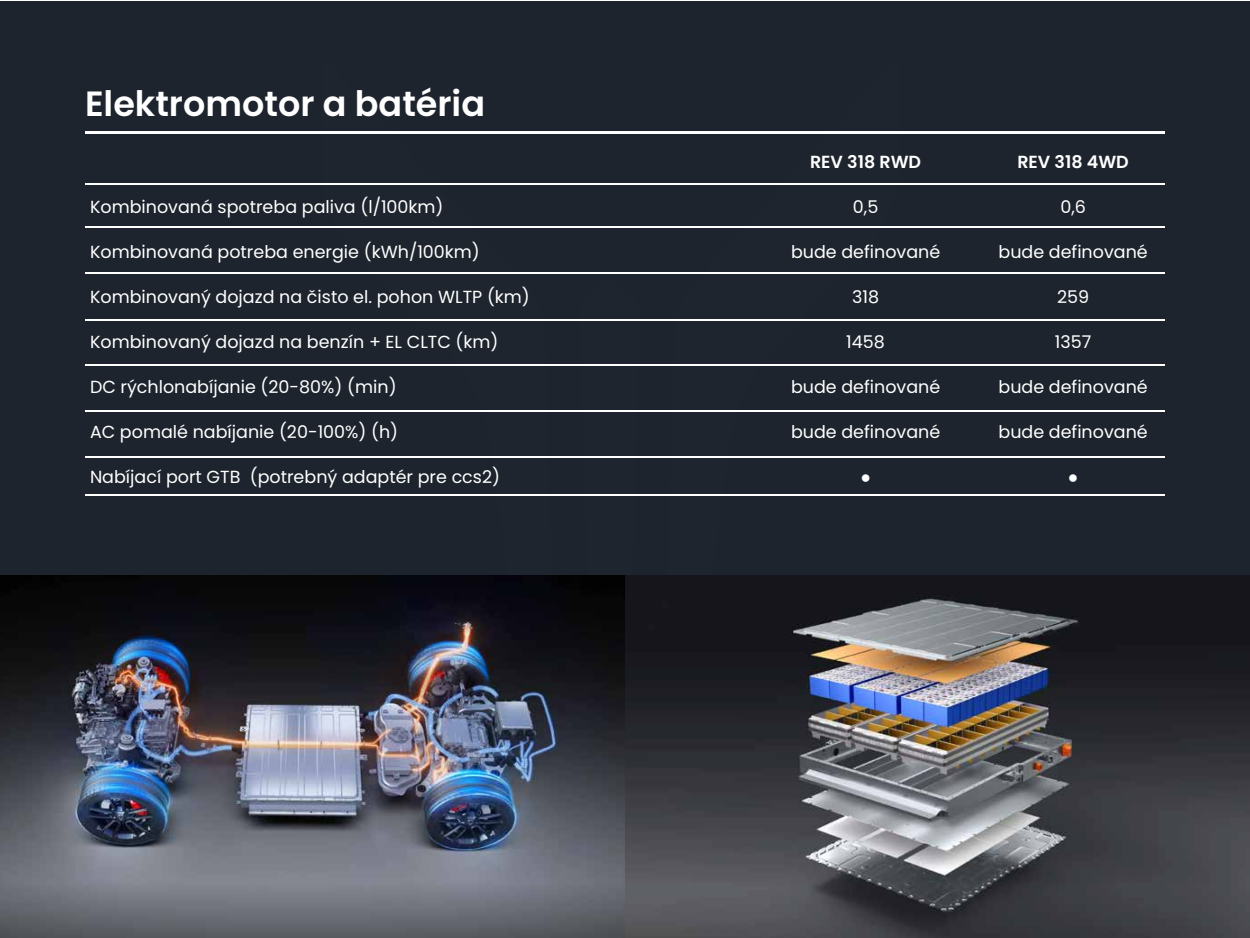
<style>
.page{position:relative;width:1250px;height:938px;background:#fff}
.page>*{position:absolute;margin:0;border:0;box-sizing:border-box;transform-origin:0 0}
.t1{font:600 35px "Poppins";color:#fff}
.t2{font:17.5px "Poppins";color:#fff}
.t3{font:600 17.5px "Poppins";color:#fff}
.t4{font:17.5px "Arial";color:#fff}
</style>
<div class="page">
<div style="left:0;top:1px;width:1250px;height:937px;background:#1d242d"></div>
<svg style="left:662px;top:183px;width:237px;height:313px"></svg>
<svg style="left:321px;top:183px;width:236px;height:313px"></svg>
<svg style="left:579px;top:320px;width:61px;height:176px"></svg>
<hr style="left:85px;top:131px;width:1080px;height:3px;background:#fff">
<hr style="left:85px;top:184px;width:1080px;height:1px;background:#fff">
<hr style="left:85px;top:226px;width:1080px;height:2px;background:#fff">
<hr style="left:85px;top:272px;width:1080px;height:2px;background:#fff">
<hr style="left:85px;top:319px;width:1080px;height:1px;background:#fff">
<hr style="left:85px;top:364px;width:1080px;height:1px;background:#fff">
<hr style="left:85px;top:410px;width:1080px;height:1px;background:#fff">
<hr style="left:85px;top:456px;width:1080px;height:2px;background:#fff">
<hr style="left:85px;top:494px;width:1080px;height:1px;background:#fff">
<img style="left:0;top:575px;width:1250px;height:363px">
<h1 class="t1" style="left:85px;top:84px;width:402px">Elektromotor a batéria</h1>
<p class="t2" style="left:90px;top:196px;width:355px">Kombinovaná spotreba paliva (l/100km)</p>
<p class="t2" style="left:90px;top:241px;width:391px">Kombinovaná potreba energie (kWh/100km)</p>
<p class="t2" style="left:90px;top:286px;width:441px">Kombinovaný dojazd na čisto el. pohon WLTP (km)</p>
<p class="t2" style="left:90px;top:331px;width:410px">Kombinovaný dojazd na benzín + EL CLTC (km)</p>
<p class="t2" style="left:90px;top:376px;width:308px">DC rýchlonabíjanie (20-80%) (min)</p>
<p class="t2" style="left:90px;top:421px;width:310px">AC pomalé nabíjanie (20-100%) (h)</p>
<p class="t2" style="left:90px;top:466px;width:412px">Nabíjací port GTB (potrebný adaptér pre ccs2)</p>
<p class="t3" style="left:810px;top:151px;width:113px">REV 318 RWD</p>
<p class="t2" style="left:853px;top:196px;width:27px">0,5</p>
<p class="t2" style="left:791px;top:241px;width:151px">bude definované</p>
<p class="t2" style="left:852px;top:286px;width:28px">318</p>
<p class="t2" style="left:846px;top:331px;width:40px">1458</p>
<p class="t2" style="left:791px;top:376px;width:151px">bude definované</p>
<p class="t2" style="left:791px;top:421px;width:151px">bude definované</p>
<p class="t4" style="left:860px;top:464px;width:12px">●</p>
<p class="t3" style="left:1017px;top:151px;width:113px">REV 318 4WD</p>
<p class="t2" style="left:1060px;top:196px;width:27px">0,6</p>
<p class="t2" style="left:999px;top:241px;width:151px">bude definované</p>
<p class="t2" style="left:1057px;top:286px;width:34px">259</p>
<p class="t2" style="left:1055px;top:331px;width:38px">1357</p>
<p class="t2" style="left:999px;top:376px;width:151px">bude definované</p>
<p class="t2" style="left:999px;top:421px;width:151px">bude definované</p>
<p class="t4" style="left:1068px;top:464px;width:12px">●</p>
</div>
